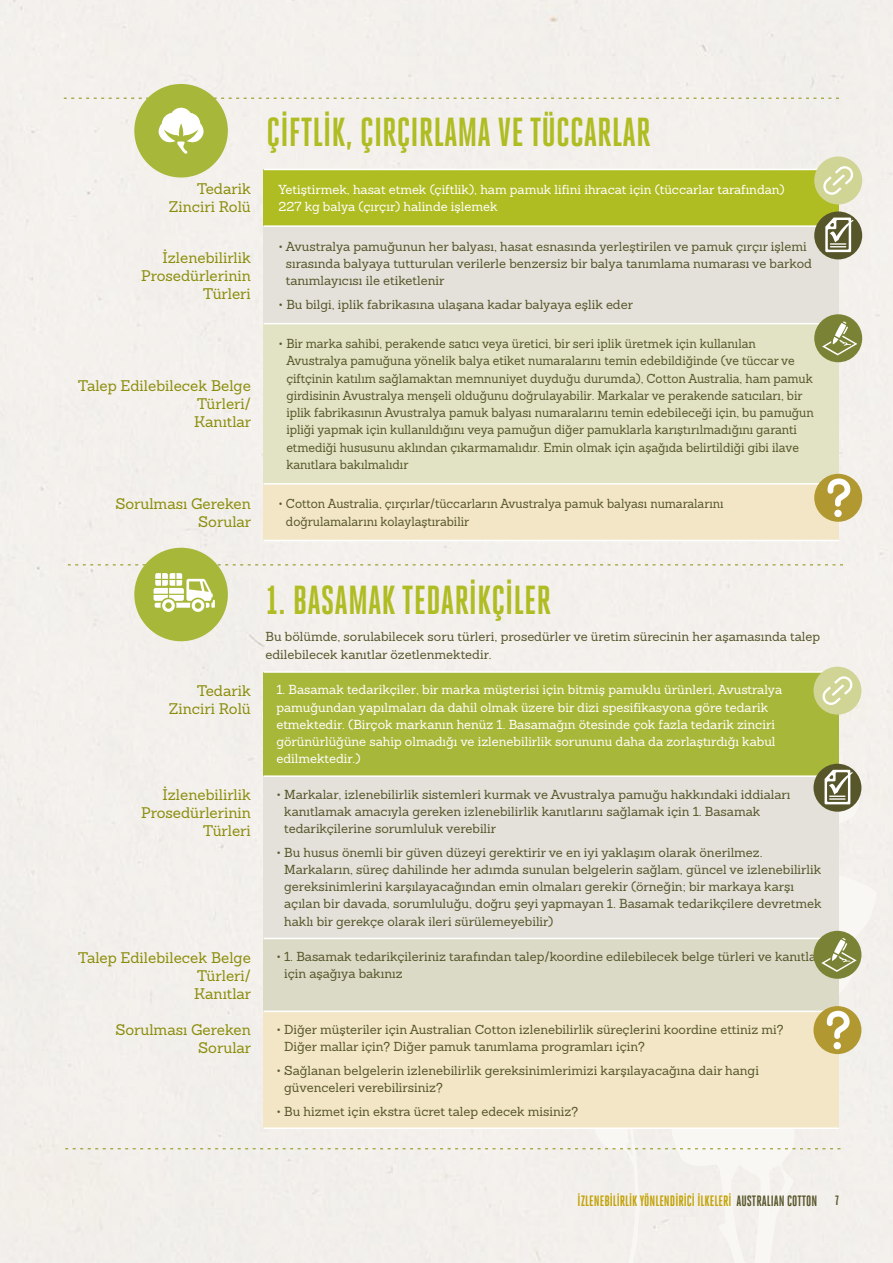
<style>
.page{position:relative;width:893px;height:1263px;background:#fff}
.page>*{position:absolute;margin:0;border:0;box-sizing:border-box;transform-origin:0 0}
.t1{font:700 40.5px "Heroic Condensed";color:#afbc22}
.t2{font:15px/18px "Sanchez";color:#8a8d09;text-align:right}
.t3{font:700 15px "Heroic Condensed";color:#c2a204}
.t4{font:12.75px/17.2px "Sanchez";color:#57562a}
.t5{font:12.75px/17.2px "Sanchez";color:#fff}
.t6{font:12.75px/17.2px "Sanchez";color:#57562a;scale:.95 1}
.s1{color:#57562a}
.s2{font-size:13.5px;color:#57562a}
</style>
<div class="page">
<div style="left:1px;top:0;width:892px;height:1263px;background:#f4f0ec"></div>
<div style="left:839px;top:750px;width:38px;height:513px;background:#f4f0ec"></div>
<hr style="left:0;top:0;width:1px;height:1263px;background:#57562a">
<div style="left:264px;top:169px;width:575px;height:57px;background:#afbc22"></div>
<div style="left:264px;top:226px;width:575px;height:98px;background:#e3e1d9"></div>
<div style="left:264px;top:324px;width:575px;height:160px;background:#e2e3c4"></div>
<div style="left:264px;top:484px;width:575px;height:56px;background:#f2e6c6"></div>
<hr style="left:264px;top:323px;width:575px;height:1px;background:#fff">
<hr style="left:264px;top:483px;width:575px;height:2px;background:#fff">
<hr style="left:264px;top:540px;width:575px;height:1px;background:#fff">
<hr style="left:264px;top:169px;width:575px;height:1px;background:#fff">
<hr style="left:264px;top:225px;width:575px;height:2px;background:#fff">
<div style="left:264px;top:672px;width:575px;height:104px;background:#a7b739"></div>
<div style="left:264px;top:776px;width:575px;height:162px;background:#e3e1d9"></div>
<div style="left:264px;top:938px;width:575px;height:73px;background:#dbdac7"></div>
<hr style="left:264px;top:671px;width:575px;height:2px;background:#fff">
<hr style="left:264px;top:775px;width:575px;height:2px;background:#fff">
<hr style="left:264px;top:938px;width:575px;height:1px;background:#fff">
<hr style="left:264px;top:1010px;width:575px;height:2px;background:#fff">
<svg style="left:68px;top:564px;width:775px;height:1px"></svg>
<svg style="left:64px;top:98px;width:775px;height:1px"></svg>
<div style="left:814px;top:156px;width:48px;height:48px;background:#d0d595;border-radius:50%"></div>
<svg style="left:823px;top:166px;width:31px;height:29px"></svg>
<div style="left:813px;top:667px;width:48px;height:48px;background:#d0d595;border-radius:50%"></div>
<svg style="left:822px;top:676px;width:31px;height:29px"></svg>
<div style="left:814px;top:314px;width:48px;height:48px;background:#7a8335;border-radius:50%"></div>
<svg style="left:822px;top:321px;width:35px;height:34px"></svg>
<div style="left:814px;top:211px;width:48px;height:48px;background:#57562a;border-radius:50%"></div>
<svg style="left:825px;top:218px;width:28px;height:34px"></svg>
<div style="left:814px;top:474px;width:48px;height:48px;background:#b29830;border-radius:50%"></div>
<svg style="left:827px;top:478px;width:23px;height:39px"></svg>
<div style="left:134px;top:548px;width:94px;height:93px;background:#a7b739;border-radius:50%"></div>
<svg style="left:154px;top:573px;width:61px;height:39px"></svg>
<div style="left:813px;top:764px;width:48px;height:48px;background:#57562a;border-radius:50%"></div>
<svg style="left:825px;top:770px;width:28px;height:34px"></svg>
<div style="left:813px;top:931px;width:48px;height:48px;background:#7a8335;border-radius:50%"></div>
<svg style="left:821px;top:938px;width:36px;height:34px"></svg>
<div style="left:813px;top:1006px;width:48px;height:48px;background:#b29830;border-radius:50%"></div>
<svg style="left:65px;top:1011px;width:785px;height:252px;background:#f1ebdd"></svg>
<div style="left:134px;top:84px;width:94px;height:93px;background:#a7b739;border-radius:50%"></div>
<svg style="left:158px;top:108px;width:46px;height:46px"></svg>
<h1 class="t1" style="left:267px;top:109px;width:385px">ÇIFTLIK, ÇIRÇIRLAMA VE TÜCCARLAR</h1>
<p class="t2" style="left:169px;top:180px;width:83px">Tedarik<br>Zinciri Rolü</p>
<p class="t5" style="left:279px;top:181px;width:508px">Yetiştirmek, hasat etmek (çiftlik), ham pamuk lifini ihracat için (tüccarlar tarafından)<br>227 kg balya (çırçır) halinde işlemek</p>
<p class="t2" style="left:141px;top:248px;width:111px">İzlenebilirlik<br>Prosedürlerinin<br>Türleri</p>
<p class="t4" style="left:286px;top:237px;width:528px;text-indent:-7px">• Avustralya pamuğunun her balyası, hasat esnasında yerleştirilen ve pamuk çırçır işlemi sırasında balyaya tutturulan verilerle benzersiz bir balya tanımlama numarası ve barkod tanımlayıcısı ile etiketlenir</p>
<p class="t4" style="left:279px;top:296px;width:356px">• Bu bilgi, iplik fabrikasına ulaşana kadar balyaya eşlik eder</p>
<p class="t2" style="left:194px;top:377px;width:58px;text-align:justify;text-indent:-116px">Talep Edilebilecek Belge Türleri/ Kanıtlar</p>
<p class="t4" style="left:286px;top:335px;width:529px;text-indent:-8px">• Bir marka sahibi, perakende satıcı veya üretici, bir seri iplik üretmek için kullanılan Avustralya pamuğuna yönelik balya etiket numaralarını temin edebildiğinde (ve tüccar ve çiftçinin katılım sağlamaktan memnuniyet duyduğu durumda), Cotton Australia, ham pamuk girdisinin Avustralya menşeli olduğunu doğrulayabilir. Markalar ve perakende satıcıları, bir iplik fabrikasının Avustralya pamuk balyası numaralarını temin edebileceği için, bu pamuğun ipliği yapmak için kullanıldığını veya pamuğun diğer pamuklarla karıştırılmadığını garanti etmediği hususunu aklından çıkarmamalıdır. Emin olmak için aşağıda belirtildiği gibi ilave kanıtlara bakılmalıdır</p>
<p class="t2" style="left:115px;top:494px;width:137px">Sorulması Gereken<br>Sorular</p>
<p class="t6" style="left:286px;top:495px;width:462px;text-indent:-7px">• Cotton Australia, çırçırlar/tüccarların Avustralya pamuk balyası numaralarını doğrulamalarını kolaylaştırabilir</p>
<h1 class="t1" style="left:267px;top:578px;width:286px">1. BASAMAK TEDARIKÇILER</h1>
<p class="t4" style="left:266px;top:627px;width:556px;line-height:18px">Bu bölümde, sorulabilecek soru türleri, prosedürler ve üretim sürecinin her aşamasında talep edilebilecek kanıtlar özetlenmektedir.</p>
<p class="t2" style="left:169px;top:682px;width:83px">Tedarik<br>Zinciri Rolü</p>
<p class="t5" style="left:276px;top:681px;width:507px">1. Basamak tedarikçiler, bir marka müşterisi için bitmiş pamuklu ürünleri, Avustralya pamuğundan yapılmaları da dahil olmak üzere bir dizi spesifikasyona göre tedarik etmektedir. (Birçok markanın henüz 1. Basamağın ötesinde çok fazla tedarik zinciri görünürlüğüne sahip olmadığı ve izlenebilirlik sorununu daha da zorlaştırdığı kabul edilmektedir.)</p>
<p class="t2" style="left:141px;top:786px;width:111px">İzlenebilirlik<br>Prosedürlerinin<br>Türleri</p>
<p class="t4" style="left:284px;top:785px;width:508px;text-indent:-8px">• Markalar, izlenebilirlik sistemleri kurmak ve Avustralya pamuğu hakkındaki iddiaları kanıtlamak amacıyla gereken izlenebilirlik kanıtlarını sağlamak için 1. Basamak tedarikçilerine sorumluluk verebilir</p>
<p class="t4" style="left:284px;top:843px;width:539px;text-indent:-8px">• Bu husus önemli bir güven düzeyi gerektirir ve en iyi yaklaşım olarak önerilmez.<br>Markaların, süreç dahilinde her adımda sunulan belgelerin sağlam, güncel ve izlenebilirlik gereksinimlerini karşılayacağından emin olmaları gerekir (örneğin; bir markaya karşı açılan bir davada, sorumluluğu, doğru şeyi yapmayan 1. Basamak tedarikçilere devretmek haklı bir gerekçe olarak ileri sürülemeyebilir)</p>
<p class="t2" style="left:194px;top:948px;width:58px;text-align:justify;text-indent:-116px">Talep Edilebilecek Belge Türleri/ Kanıtlar</p>
<p class="t4" style="left:284px;top:948px;width:539px;text-indent:-8px">• 1. Basamak tedarikçileriniz tarafından talep/koordine edilebilecek belge türleri ve kanıtlar için aşağıya bakınız</p>
<p class="t2" style="left:115px;top:1021px;width:137px">Sorulması Gereken<br>Sorular</p>
<p class="t4" style="left:284px;top:1020px;width:501px;text-indent:-8px">• Diğer müşteriler için Australian Cotton izlenebilirlik süreçlerini koordine ettiniz mi?<br>Diğer mallar için? Diğer pamuk tanımlama programları için?</p>
<p class="t4" style="left:284px;top:1061px;width:476px;text-indent:-8px">• Sağlanan belgelerin izlenebilirlik gereksinimlerimizi karşılayacağına dair hangi güvenceleri verebilirsiniz?</p>
<p class="t4" style="left:276px;top:1102px;width:303px">• Bu hizmet için ekstra ücret talep edecek misiniz?</p>
<p class="t3" style="left:578px;top:1193px;width:263px">İZLENEBILIRLIK YÖNLENDIRICI İLKELERI <span class="s1">AUSTRALIAN COTTON</span> <span class="s2">7</span></p>
</div>
